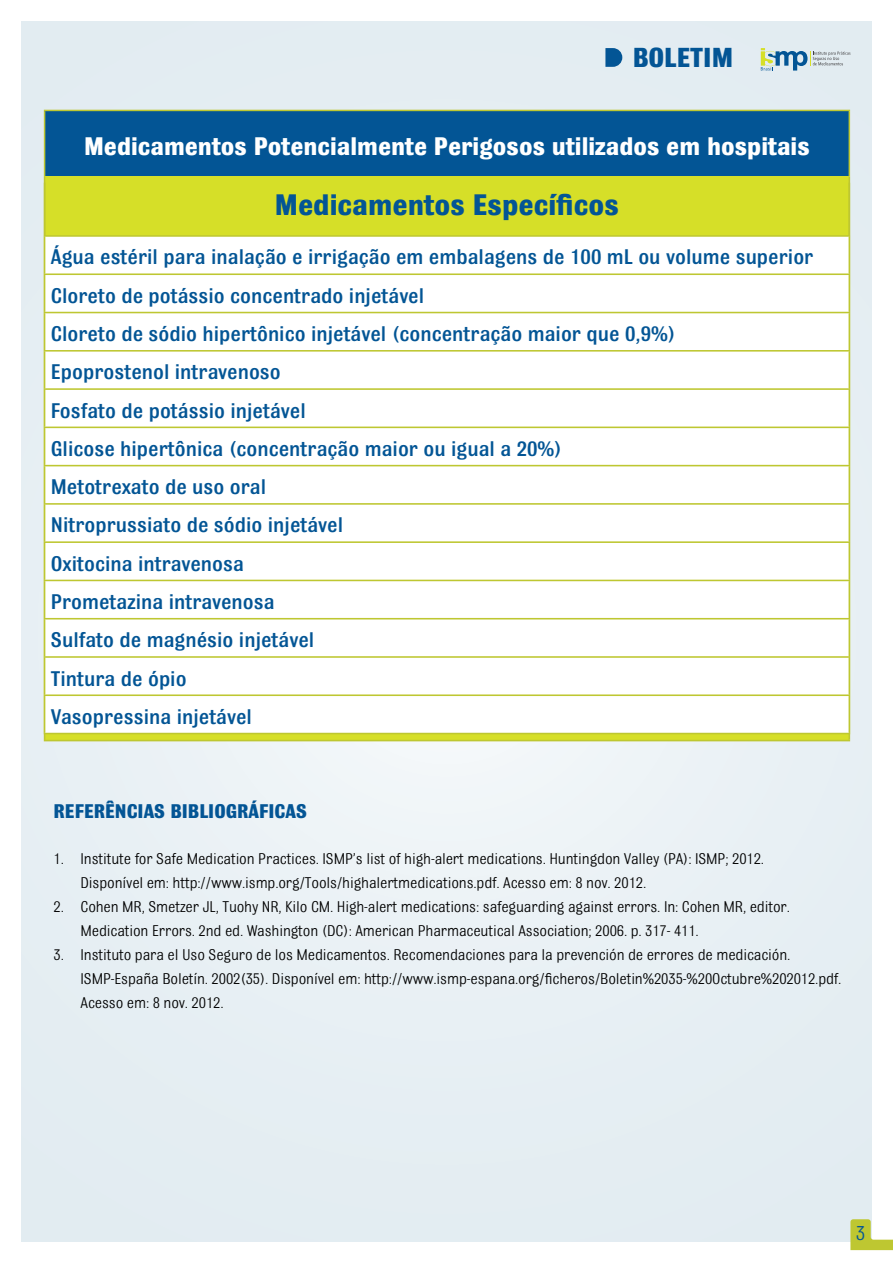
<style>
.page{position:relative;width:893px;height:1263px;background:#fff}
.page>*{position:absolute;margin:0;border:0;box-sizing:border-box;transform-origin:0 0}
.t1{font:700 31.5px "Bulldog";color:#035595}
.t2{font:700 29.25px "Bulldog";color:#035595}
.t3{font:700 27px "Bulldog";color:#fff}
.t4{font:500 22.5px/38.2px "Bulldog";color:#035595}
.t5{font:21.6px "Bulldog";color:#035595}
.t6{font:700 21px "Bulldog";color:#035595}
.t7{font:16.5px/24px "Bulldog";letter-spacing:-.01em;color:#000}
</style>
<div class="page">
<div style="left:21px;top:22px;width:851px;height:1219px;background:#e6eef3"></div>
<svg style="left:850px;top:1219px;width:43px;height:31px"></svg>
<div style="left:45px;top:110px;width:804px;height:66px;background:#035595"></div>
<div style="left:45px;top:176px;width:804px;height:564px;background:#d6df28"></div>
<hr style="left:44px;top:176px;width:1px;height:564px;background:#bec731">
<hr style="left:848px;top:176px;width:2px;height:564px;background:#bec731">
<hr style="left:44px;top:740px;width:806px;height:1px;background:#bec731">
<hr style="left:44px;top:110px;width:806px;height:1px;background:#bec731">
<hr style="left:44px;top:111px;width:1px;height:65px;background:#bec731">
<hr style="left:849px;top:111px;width:1px;height:65px;background:#bec731">
<div style="left:45px;top:237px;width:803px;height:496px;background:#fff"></div>
<hr style="left:44px;top:273px;width:806px;height:2px;background:#bec731">
<hr style="left:44px;top:312px;width:806px;height:1px;background:#bec731">
<hr style="left:44px;top:350px;width:806px;height:2px;background:#bec731">
<hr style="left:44px;top:388px;width:806px;height:2px;background:#bec731">
<hr style="left:44px;top:427px;width:806px;height:1px;background:#bec731">
<hr style="left:44px;top:465px;width:806px;height:1px;background:#bec731">
<hr style="left:44px;top:503px;width:806px;height:2px;background:#bec731">
<hr style="left:44px;top:541px;width:806px;height:2px;background:#bec731">
<hr style="left:44px;top:580px;width:806px;height:1px;background:#bec731">
<hr style="left:44px;top:618px;width:806px;height:1px;background:#bec731">
<hr style="left:44px;top:656px;width:806px;height:2px;background:#bec731">
<hr style="left:44px;top:694px;width:806px;height:2px;background:#bec731">
<hr style="left:44px;top:733px;width:806px;height:1px;background:#bec731">
<hr style="left:44px;top:235px;width:806px;height:2px;background:#bec731">
<svg style="left:761px;top:48px;width:89px;height:23px"></svg>
<svg style="left:605px;top:48px;width:17px;height:18px"></svg>
<p class="t2" style="left:633px;top:43px;width:102px">BoletiM</p>
<p class="t3" style="left:84px;top:132px;width:727px">Medicamentos Potencialmente Perigosos utilizados em hospitais</p>
<p class="t1" style="left:275px;top:188px;width:346px">Medicamentos específicos</p>
<p class="t4" style="left:51px;top:238px;width:764px">Água estéril para inalação e irrigação em embalagens de 100 mL ou volume superior Cloreto de potássio concentrado injetável<br>Cloreto de sódio hipertônico injetável (concentração maior que 0,9%)<br>Epoprostenol intravenoso<br>Fosfato de potássio injetável<br>Glicose hipertônica (concentração maior ou igual a 20%)<br>Metotrexato de uso oral<br>Nitroprussiato de sódio injetável<br>Oxitocina intravenosa<br>Prometazina intravenosa<br>Sulfato de magnésio injetável<br>Tintura de ópio<br>Vasopressina injetável</p>
<p class="t6" style="left:54px;top:801px;width:255px">referências BiBliográficas</p>
<p class="t7" style="left:81px;top:847px;width:685px;text-indent:-27px">1. Institute for Safe Medication Practices. ISMP’s list of high-alert medications. Huntingdon Valley (PA): ISMP; 2012.<br>Disponível em: http://www.ismp.org/Tools/highalertmedications.pdf. Acesso em: 8 nov. 2012.</p>
<p class="t7" style="left:81px;top:895px;width:711px;text-indent:-27px">2. Cohen MR, Smetzer JL, Tuohy NR, Kilo CM. High-alert medications: safeguarding against errors. In: Cohen MR, editor.<br>Medication Errors. 2nd ed. Washington (DC): American Pharmaceutical Association; 2006. p. 317- 411.</p>
<p class="t7" style="left:81px;top:943px;width:762px;text-indent:-27px">3. Instituto para el Uso Seguro de los Medicamentos. Recomendaciones para la prevención de errores de medicación.<br>ISMP-España Boletín. 2002(35). Disponível em: http://www.ismp-espana.org/ficheros/Boletin%2035-%20Octubre%202012.pdf.<br>Acesso em: 8 nov. 2012.</p>
<p class="t5" style="left:856px;top:1222px;width:11px">3</p>
</div>
